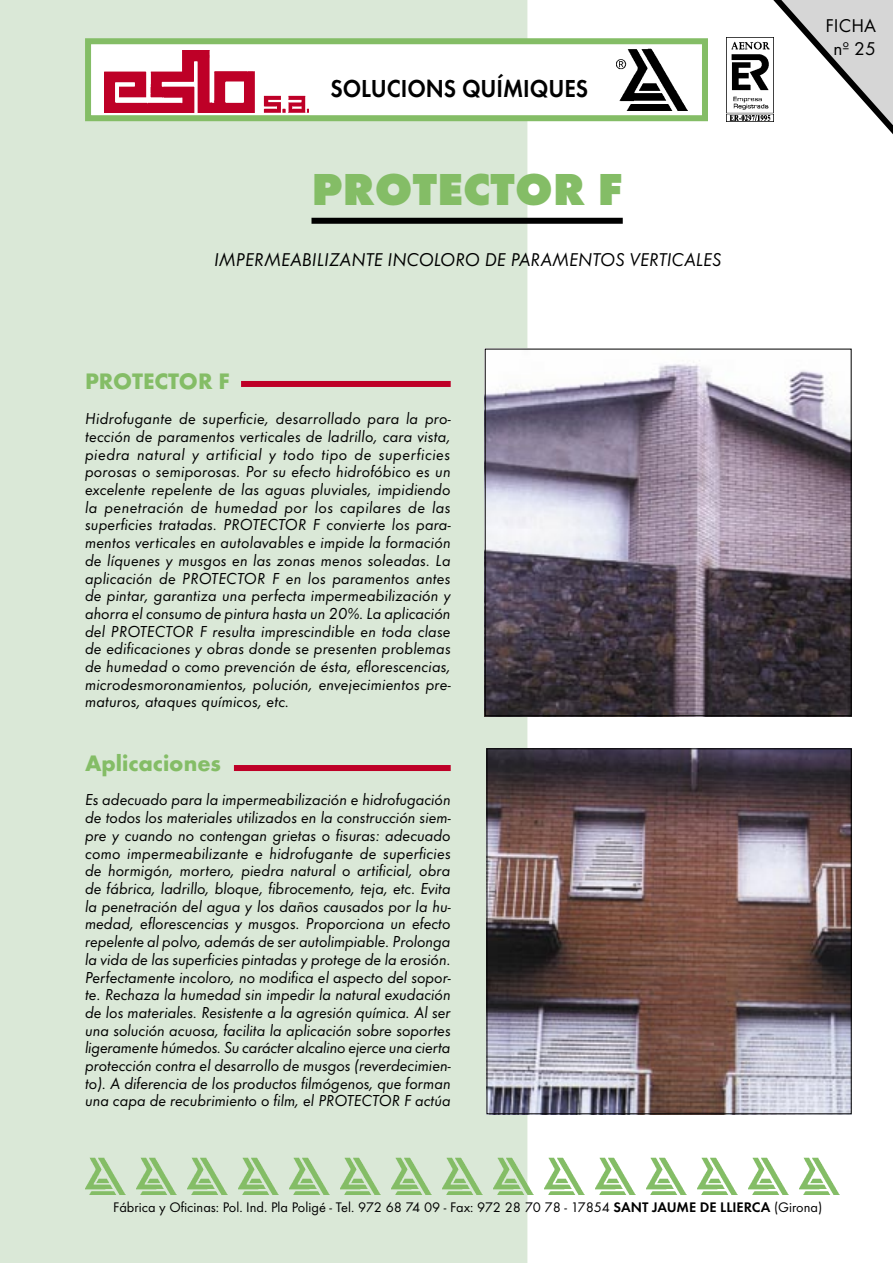
<style>
.page{position:relative;width:893px;height:1263px;background:#fff}
.page>*{position:absolute;margin:0;border:0;box-sizing:border-box;transform-origin:0 0}
.t1{font:800 46.5px "Futura T";color:#84bd66}
.t2{font:600 25.5px "Futura T";color:#000;scale:.91 1}
.t3{font:700 23.25px "Futura T";color:#84bd66}
.t4{font:italic 19.2px "Futura T";color:#000}
.t5{font:19.2px/23.1px "Futura T";color:#000;text-align:center}
.t6{font:italic 16.5px/17.7px "Futura T";color:#000;text-align:justify}
.t7{font:14.4px "Futura T";color:#000}
.s1{font-weight:600}
</style>
<div class="page">
<div style="left:0;top:0;width:527px;height:1263px;background:#dae8d7"></div>
<img style="left:85px;top:1157px;width:40px;height:38px">
<img style="left:136px;top:1157px;width:40px;height:38px">
<img style="left:187px;top:1157px;width:40px;height:38px">
<img style="left:238px;top:1157px;width:40px;height:38px">
<img style="left:289px;top:1157px;width:40px;height:38px">
<img style="left:340px;top:1157px;width:40px;height:38px">
<img style="left:391px;top:1157px;width:40px;height:38px">
<img style="left:442px;top:1157px;width:40px;height:38px">
<img style="left:493px;top:1157px;width:40px;height:38px">
<img style="left:544px;top:1157px;width:40px;height:38px">
<img style="left:595px;top:1157px;width:40px;height:38px">
<img style="left:646px;top:1157px;width:40px;height:38px">
<img style="left:697px;top:1157px;width:40px;height:38px">
<img style="left:748px;top:1157px;width:40px;height:38px">
<img style="left:799px;top:1157px;width:40px;height:38px">
<svg style="left:744px;top:0;width:149px;height:134px"></svg>
<div style="left:88px;top:41px;width:617px;height:77px;background:#fff"></div>
<div style="left:85px;top:38px;width:623px;height:83px;border:6px solid #84bd66"></div>
<img style="left:104px;top:50px;width:205px;height:63px">
<img style="left:616px;top:49px;width:71px;height:62px">
<img style="left:727px;top:38px;width:46px;height:83px">
<div style="left:311px;top:218px;width:312px;height:6px;background:#000"></div>
<div style="left:241px;top:381px;width:210px;height:6px;background:#be0027"></div>
<div style="left:234px;top:765px;width:217px;height:6px;background:#be0027"></div>
<img style="left:487px;top:351px;width:362px;height:363px">
<div style="left:485px;top:349px;width:366px;height:367px;border:1px solid #000"></div>
<img style="left:489px;top:750px;width:361px;height:362px">
<div style="left:487px;top:748px;width:365px;height:366px;border:1px solid #000"></div>
<h2 class="t2" style="left:330px;top:73px;width:285px">SOLUCIONS QUÍMIQUES</h2>
<h1 class="t1" style="left:311px;top:162px;width:313px">PROTECTOR F</h1>
<p class="t4" style="left:214px;top:248px;width:509px">IMPERMEABILIZANTE INCOLORO DE PARAMENTOS VERTICALES</p>
<h3 class="t3" style="left:85px;top:368px;width:146px">PROTECTOR F</h3>
<p class="t6" style="left:85px;top:410px;width:367px">Hidrofugante de superficie, desarrollado para la pro&shy;tección de paramentos verticales de ladrillo, cara vista, piedra natural y artificial y todo tipo de superficies porosas o semiporosas. Por su efecto hidrofóbico es un excelente repelente de las aguas pluviales, impidiendo la penetración de humedad por los capilares de las superficies tratadas. PROTECTOR F convierte los para&shy;mentos verticales en autolavables e impide la formación de líquenes y musgos en las zonas menos soleadas. La aplicación de PROTECTOR F en los paramentos antes de pintar, garantiza una perfecta impermeabilización y ahorra el consumo de pintura hasta un 20%. La aplicación del PROTECTOR F resulta imprescindible en toda clase de edificaciones y obras donde se presenten problemas de humedad o como prevención de ésta, eflorescencias, microdesmoronamientos, polución, envejecimientos pre&shy;maturos, ataques químicos, etc.</p>
<h3 class="t3" style="left:85px;top:749px;width:138px">Aplicaciones</h3>
<p class="t6" style="left:85px;top:791px;width:367px">Es adecuado para la impermeabilización e hidrofugación de todos los materiales utilizados en la construcción siem&shy;pre y cuando no contengan grietas o fisuras: adecuado como impermeabilizante e hidrofugante de superficies de hormigón, mortero, piedra natural o artificial, obra de fábrica, ladrillo, bloque, fibrocemento, teja, etc. Evita la penetración del agua y los daños causados por la hu&shy;medad, eflorescencias y musgos. Proporciona un efecto repelente al polvo, además de ser autolimpiable. Prolonga la vida de las superficies pintadas y protege de la erosión.<br>Perfectamente incoloro, no modifica el aspecto del sopor&shy;te. Rechaza la humedad sin impedir la natural exudación de los materiales. Resistente a la agresión química. Al ser una solución acuosa, facilita la aplicación sobre soportes ligeramente húmedos. Su carácter alcalino ejerce una cierta protección contra el desarrollo de musgos (reverdecimien&shy;to). A diferencia de los productos filmógenos, que forman una capa de recubrimiento o film, el PROTECTOR F actúa</p>
<p class="t5" style="left:826px;top:14px;width:52px">FICHA nº 25</p>
<p class="t7" style="left:113px;top:1199px;width:710px">Fábrica y Oficinas: Pol. Ind. Pla Poligé - Tel. 972 68 74 09 - Fax: 972 28 70 78 - 17854 <span class="s1">SANT JAUME DE LLIERCA</span> (Girona)</p>
</div>
